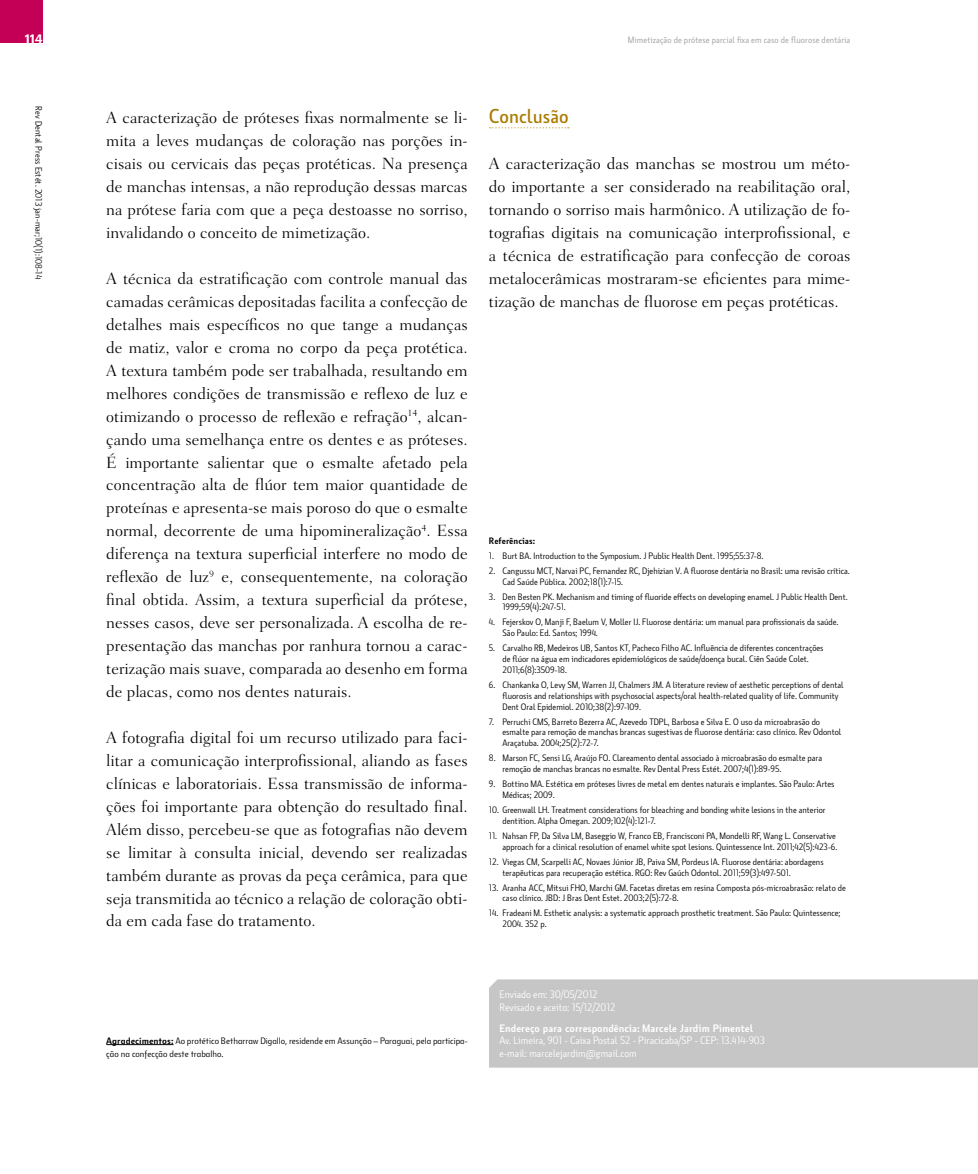
<style>
.page{position:relative;width:978px;height:1174px;background:#fff}
.page>*{position:absolute;margin:0;border:0;box-sizing:border-box;transform-origin:0 0}
.t1{font:600 19.5px "Botanika";color:#ab7c00}
.t2{font:300 16.5px/23px "Fairfield LT Std";color:#000;text-align:justify}
.t3{font:600 12px "Graphik";color:#fff}
.t4{font:10.5px/12.6px "Botanika Lite";color:#fff}
.t5{font:700 10.5px "Botanika";color:#fff}
.t6{font:9px/10.8px "Botanika Lite";color:#000}
.t7{font:9px/13.5px "Botanika Lite Alt";color:#000;scale:1.05 1}
.t8{font:9px "Botanika Lite";letter-spacing:.01em;color:#9d9d9c}
.t9{font:700 9px "Botanika";color:#000}
.s1{font-family:"Botanika Bold Alt"}
</style>
<div class="page">
<div style="left:0;top:0;width:43px;height:43px;background:#c30055"></div>
<svg style="left:490px;top:127px;width:79px;height:1px"></svg>
<div style="left:489px;top:979px;width:489px;height:88px;background:#c6c6c6"></div>
<hr style="left:106px;top:1044px;width:68px;height:1px;background:#000">
<h3 class="t3" style="left:25px;top:29px;width:20px">114</h3>
<p class="t6" style="left:44px;top:106px;width:174px;rotate:90deg">Rev Dental Press Estét. 2013 jan-mar;10(1):108-14</p>
<p class="t8" style="left:628px;top:34px;width:224px">Mimetização de prótese parcial fixa em caso de fluorose dentária</p>
<p class="t2" style="left:106px;top:106px;width:363px">A caracterização de próteses fixas normalmente se li&shy;mita a leves mudanças de coloração nas porções in&shy;cisais ou cervicais das peças protéticas. Na presença de manchas intensas, a não reprodução dessas marcas na prótese faria com que a peça destoasse no sorriso, invalidando o conceito de mimetização.</p>
<p class="t2" style="left:106px;top:267px;width:363px">A técnica da estratificação com controle manual das camadas cerâmicas depositadas facilita a confecção de detalhes mais específicos no que tange a mudanças de matiz, valor e croma no corpo da peça protética.<br>A textura também pode ser trabalhada, resultando em melhores condições de transmissão e reflexo de luz e otimizando o processo de reflexão e refração<sup>14</sup>, alcan&shy;çando uma semelhança entre os dentes e as próteses.<br>É importante salientar que o esmalte afetado pela concentração alta de flúor tem maior quantidade de proteínas e apresenta-se mais poroso do que o esmalte normal, decorrente de uma hipomineralização<sup>4</sup>. Essa diferença na textura superficial interfere no modo de reflexão de luz<sup>9</sup> e, consequentemente, na coloração final obtida. Assim, a textura superficial da prótese, nesses casos, deve ser personalizada. A escolha de re&shy;presentação das manchas por ranhura tornou a carac&shy;terização mais suave, comparada ao desenho em forma de placas, como nos dentes naturais.</p>
<p class="t2" style="left:106px;top:726px;width:363px">A fotografia digital foi um recurso utilizado para faci&shy;litar a comunicação interprofissional, aliando as fases clínicas e laboratoriais. Essa transmissão de informa&shy;ções foi importante para obtenção do resultado final.<br>Além disso, percebeu-se que as fotografias não devem se limitar à consulta inicial, devendo ser realizadas também durante as provas da peça cerâmica, para que seja transmitida ao técnico a relação de coloração obti&shy;da em cada fase do tratamento.</p>
<h1 class="t1" style="left:489px;top:105px;width:81px">Conclusão</h1>
<p class="t2" style="left:489px;top:152px;width:363px">A caracterização das manchas se mostrou um méto&shy;do importante a ser considerado na reabilitação oral, tornando o sorriso mais harmônico. A utilização de fo&shy;tografias digitais na comunicação interprofissional, e a técnica de estratificação para confecção de coroas metalocerâmicas mostraram-se eficientes para mime&shy;tização de manchas de fluorose em peças protéticas.</p>
<p class="t9" style="left:489px;top:535px;width:48px">Referências:</p>
<p class="t6" style="left:489px;top:550px;width:276px">1. Burt BA. Introduction to the Symposium. J Public Health Dent. 1995;55:37-8.</p>
<p class="t6" style="left:502px;top:565px;width:349px;text-indent:-14px">2. Cangussu MCT, Narvai PC, Fernandez RC, Djehizian V. A fluorose dentária no Brasil: uma revisão crítica.<br>Cad Saúde Pública. 2002;18(1):7-15.</p>
<p class="t6" style="left:502px;top:591px;width:347px;text-indent:-14px">3. Den Besten PK. Mechanism and timing of fluoride effects on developing enamel. J Public Health Dent.<br>1999;59(4):247-51.</p>
<p class="t6" style="left:502px;top:617px;width:338px;text-indent:-14px">4. Fejerskov O, Manji F, Baelum V, Moller IJ. Fluorose dentária: um manual para profissionais da saúde.<br>São Paulo: Ed. Santos; 1994.</p>
<p class="t6" style="left:502px;top:643px;width:323px;text-indent:-14px">5. Carvalho RB, Medeiros UB, Santos KT, Pacheco Filho AC. Influência de diferentes concentrações de flúor na água em indicadores epidemiológicos de saúde/doença bucal. Ciên Saúde Colet.<br>2011;6(8):3509-18.</p>
<p class="t6" style="left:502px;top:679px;width:343px;text-indent:-14px">6. Chankanka O, Levy SM, Warren JJ, Chalmers JM. A literature review of aesthetic perceptions of dental fluorosis and relationships with psychosocial aspects/oral health-related quality of life. Community<br>Dent Oral Epidemiol. 2010;38(2):97-109.</p>
<p class="t6" style="left:502px;top:716px;width:340px;text-indent:-14px">7. Perruchi CMS, Barreto Bezerra AC, Azevedo TDPL, Barbosa e Silva E. O uso da microabrasão do esmalte para remoção de manchas brancas sugestivas de fluorose dentária: caso clínico. Rev Odontol<br>Araçatuba. 2004;25(2):72-7.</p>
<p class="t6" style="left:502px;top:753px;width:321px;text-indent:-14px">8. Marson FC, Sensi LG, Araújo FO. Clareamento dental associado à microabrasão do esmalte para remoção de manchas brancas no esmalte. Rev Dental Press Estét. 2007;4(1):89-95.</p>
<p class="t6" style="left:502px;top:778px;width:334px;text-indent:-14px">9. Bottino MA. Estética em próteses livres de metal em dentes naturais e implantes. São Paulo: Artes<br>Médicas; 2009.</p>
<p class="t6" style="left:502px;top:804px;width:325px;text-indent:-14px">10. Greenwall LH. Treatment considerations for bleaching and bonding white lesions in the anterior dentition. Alpha Omegan. 2009;102(4):121-7.</p>
<p class="t6" style="left:489px;top:830px;width:350px;text-align:right">11. Nahsan FP, Da Silva LM, Baseggio W, Franco EB, Francisconi PA, Mondelli RF, Wang L. Conservative approach for a clinical resolution of enamel white spot lesions. Quintessence Int. 2011;42(5):423-6.</p>
<p class="t6" style="left:502px;top:856px;width:323px;text-indent:-14px">12. Viegas CM, Scarpelli AC, Novaes Júnior JB, Paiva SM, Pordeus IA. Fluorose dentária: abordagens terapêuticas para recuperação estética. RGO: Rev Gaúch Odontol. 2011;59(3):497-501.</p>
<p class="t6" style="left:502px;top:882px;width:345px;text-indent:-14px">13. Aranha ACC, Mitsui FHO, Marchi GM. Facetas diretas em resina Composta pós-microabrasão: relato de caso clínico. JBD: J Bras Dent Estet. 2003;2(5):72-8.</p>
<p class="t6" style="left:502px;top:908px;width:339px;text-indent:-14px">14. Fradeani M. Esthetic analysis: a systematic approach prosthetic treatment. São Paulo: Quintessence;<br>2004. 352 p.</p>
<p class="t7" style="left:106px;top:1033px;width:346px"><span class="s1">Agradecimentos:</span> Ao protético Betharraw Digallo, residende em Assunção – Paraguai, pela participa&shy;ção na confecção deste trabalho.</p>
<p class="t4" style="left:500px;top:988px;width:117px">Enviado em: 30/05/2012<br>Revisado e aceito: 15/12/2012</p>
<p class="t5" style="left:500px;top:1021px;width:255px">Endereço para correspondência: Marcele Jardim Pimentel</p>
<p class="t4" style="left:500px;top:1034px;width:267px">Av. Limeira, 901 - Caixa Postal 52 - Piracicaba/SP - CEP: 13.414-903 e-mail: marcelejardim@gmail.com</p>
</div>
